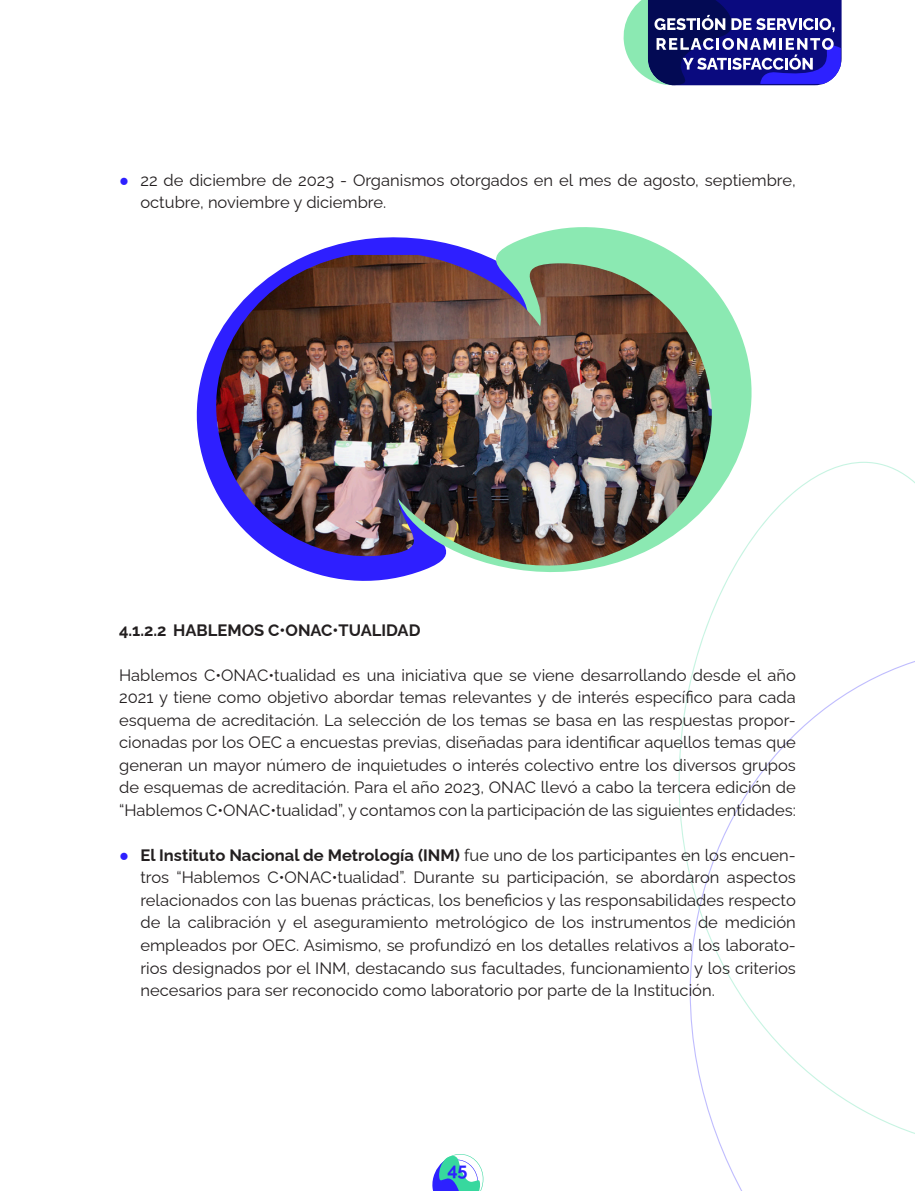
<style>
.page{position:relative;width:915px;height:1191px;background:#fff}
.page>*{position:absolute;margin:0;border:0;box-sizing:border-box;transform-origin:0 0}
.t1{font:700 18px "Raleway";color:#2d20ff}
.t2{font:16.5px/22.5px "Raleway";color:#231f20;text-align:justify}
.t3{font:700 16.5px "Raleway";color:#231f20}
.s1{font-family:"Verdana";font-weight:700;color:#2d20ff}
.s2{font-weight:700}
</style>
<div class="page">
<svg style="left:432px;top:1154px;width:51px;height:37px"></svg>
<svg style="left:678px;top:462px;width:236px;height:688px"></svg>
<svg style="left:698px;top:646px;width:216px;height:497px"></svg>
<svg style="left:623px;top:0;width:218px;height:85px;background:#48509c"></svg>
<svg style="left:196px;top:247px;width:132px;height:330px"></svg>
<svg style="left:328px;top:227px;width:442px;height:358px"></svg>
<img style="left:205px;top:255px;width:392px;height:312px">
<img style="left:309px;top:263px;width:406px;height:304px">
<p class="t2" style="left:140px;top:167px;width:656px;text-indent:-21px"><span class="s1">●</span> 22 de diciembre de 2023 - Organismos otorgados en el mes de agosto, septiembre, octubre, noviembre y diciembre.</p>
<p class="t3" style="left:119px;top:617px;width:303px">4.1.2.2 HABLEMOS C•ONAC•TUALIDAD</p>
<p class="t2" style="left:119px;top:662px;width:678px">Hablemos C•ONAC•tualidad es una iniciativa que se viene desarrollando desde el año 2021 y tiene como objetivo abordar temas relevantes y de interés específico para cada esquema de acreditación. La selección de los temas se basa en las respuestas propor&shy;cionadas por los OEC a encuestas previas, diseñadas para identificar aquellos temas que generan un mayor número de inquietudes o interés colectivo entre los diversos grupos de esquemas de acreditación. Para el año 2023, ONAC llevó a cabo la tercera edición de “Hablemos C•ONAC•tualidad”, y contamos con la participación de las siguientes entidades:</p>
<p class="t2" style="left:140px;top:842px;width:656px;text-indent:-21px"><span class="s1">●</span> <span class="s2">El Instituto Nacional de Metrología (INM)</span> fue uno de los participantes en los encuen&shy;tros “Hablemos C•ONAC•tualidad”. Durante su participación, se abordaron aspectos relacionados con las buenas prácticas, los beneficios y las responsabilidades respecto de la calibración y el aseguramiento metrológico de los instrumentos de medición empleados por OEC. Asimismo, se profundizó en los detalles relativos a los laborato&shy;rios designados por el INM, destacando sus facultades, funcionamiento y los criterios necesarios para ser reconocido como laboratorio por parte de la Institución.</p>
<p class="t1" style="left:447px;top:1155px;width:22px">45</p>
</div>
